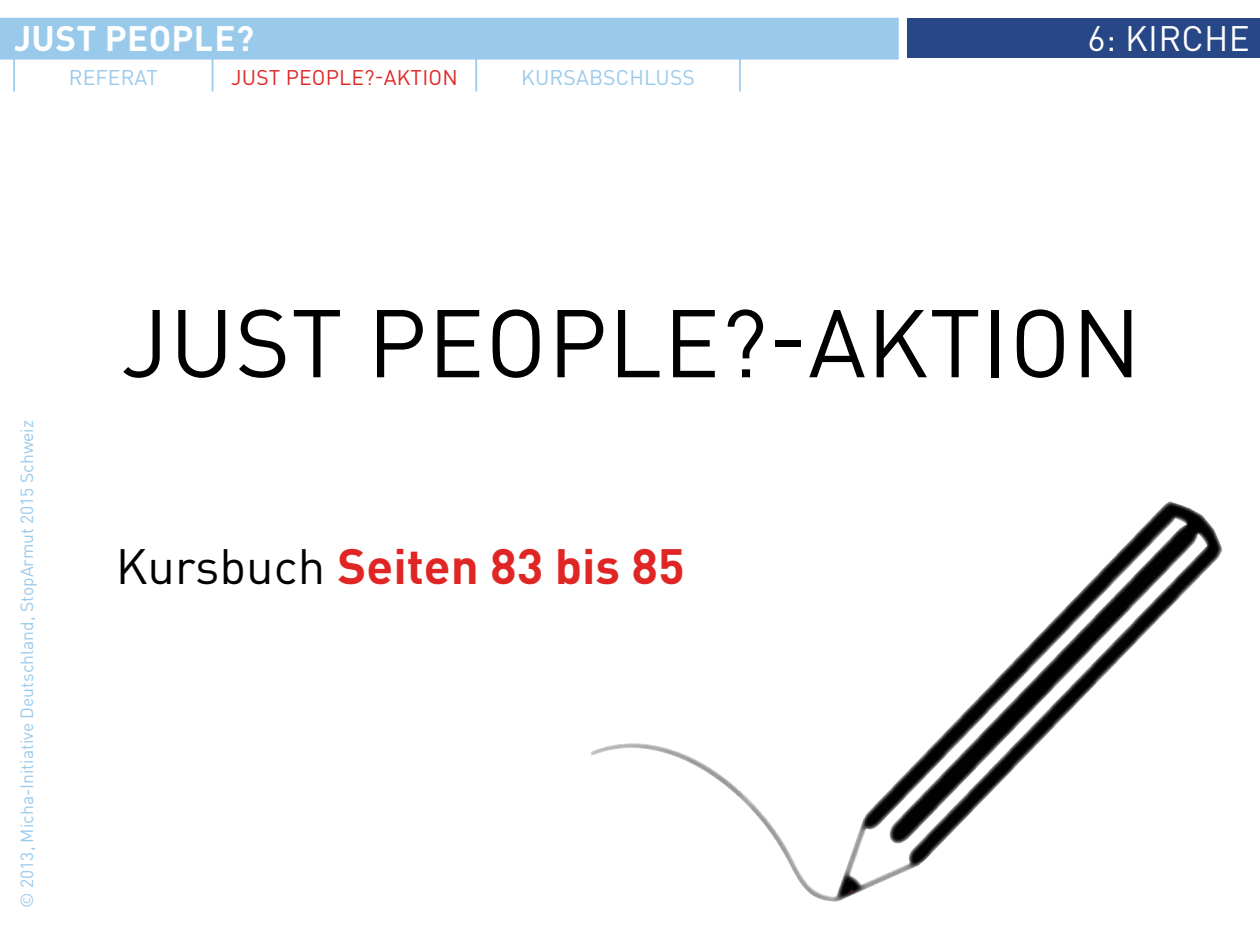
<style>
.page{position:relative;width:1260px;height:945px;background:#fff}
.page>*{position:absolute;margin:0;border:0;box-sizing:border-box;transform-origin:0 0}
.t1{font:94.5px "DINOT";letter-spacing:.01em;color:#000}
.t2{font:700 49px "DINOT";color:#df2625}
.t3{font:700 35px "DINOT";letter-spacing:.01em;color:#fff}
.t4{font:35px "DINOT";letter-spacing:.01em;color:#fff}
.t5{font:21px "DINOT";letter-spacing:.01em;color:#9acaeb}
.t6{font:21px "DINOT";letter-spacing:.01em;color:#df2625}
.t7{font:17.5px "DINOT";color:#9acaeb}
.s1{font-weight:400;color:#000}
</style>
<div class="page">
<div style="left:0;top:18px;width:899px;height:42px;background:#9acaeb;border:2px solid #9acaeb"></div>
<div style="left:908px;top:19px;width:352px;height:39px;background:#284786"></div>
<hr style="left:13px;top:47px;width:2px;height:45px;background:#9acaeb">
<hr style="left:212px;top:47px;width:1px;height:45px;background:#9acaeb">
<hr style="left:475px;top:47px;width:2px;height:45px;background:#9acaeb">
<hr style="left:739px;top:47px;width:2px;height:45px;background:#9acaeb">
<svg style="left:927px;top:556px;width:273px;height:290px"></svg>
<svg style="left:927px;top:506px;width:251px;height:326px"></svg>
<svg style="left:1163px;top:501px;width:59px;height:55px"></svg>
<svg style="left:590px;top:743px;width:337px;height:159px"></svg>
<h3 class="t3" style="left:13px;top:16px;width:242px">JUST PEOPLE?</h3>
<h3 class="t4" style="left:1088px;top:17px;width:164px">6: KIRCHE</h3>
<p class="t5" style="left:69px;top:64px;width:91px">REFERAT</p>
<p class="t6" style="left:231px;top:64px;width:228px">JUST PEOPLE?-AKTION</p>
<p class="t5" style="left:521px;top:64px;width:175px">KURSABSCHLUSS</p>
<p class="t7" style="left:16px;top:908px;width:489px;rotate:-90deg">© 2013, MICHA-I NITIATIVE DEUTSCHLAND, STOPARMUT 2015 SCHWEIZ</p>
<h1 class="t1" style="left:121px;top:284px;width:1021px">JUST PEOPLE?-AKTION</h1>
<h2 class="t2" style="left:116px;top:535px;width:571px"><span class="s1">KURSBUCH</span> SEITEN 83 BIS 85</h2>
</div>
